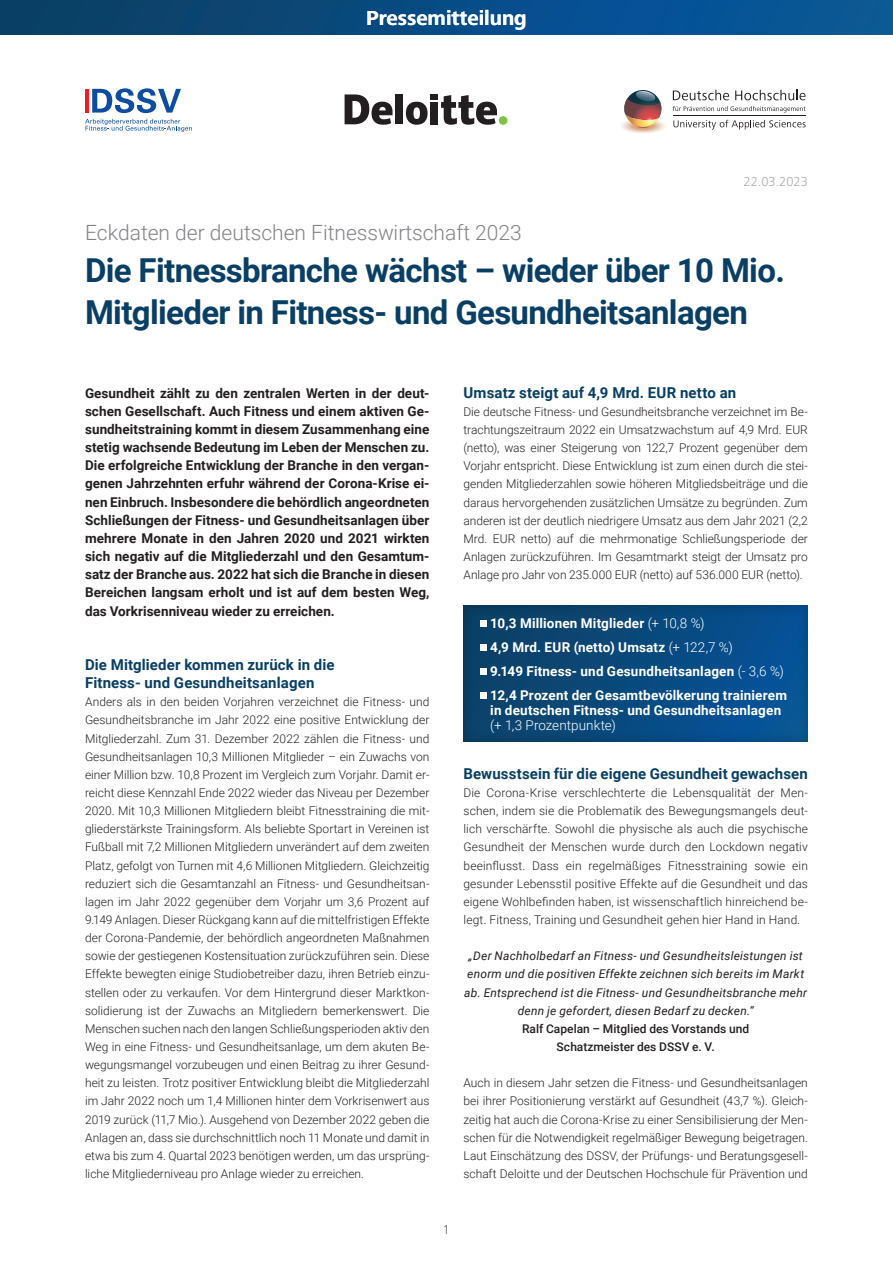
<style>
.page{position:relative;width:893px;height:1263px;background:#fff}
.page>*{position:absolute;margin:0;border:0;box-sizing:border-box;transform-origin:0 0}
.t1{font:700 33px/42px "Roboto";letter-spacing:-.02em;color:#093f64}
.t2{font:300 21px "Roboto";color:#808285}
.t3{font:700 21px "Frutiger Next Pro";color:#fff}
.t4{font:700 15px/18.1px "Roboto";letter-spacing:.01em;color:#093f64}
.t5{font:700 13.5px/18.1px "Roboto";color:#231f20;text-align:justify}
.t6{font:700 13.5px/24px "Roboto";letter-spacing:.015em;color:#fff}
.t7{font:300 13.5px "Roboto";letter-spacing:.005em;color:#fff}
.t8{font:300 13.5px "Frutiger Next Pro";color:#a8a9ad}
.t9{font:300 13.5px "Frutiger Next Pro";color:#57585a}
.t10{font:300 12px/18.1px "Roboto";letter-spacing:.005em;color:#231f20;text-align:justify}
.t11{font:italic 12px/18.1px "Roboto";letter-spacing:.02em;color:#231f20;text-align:center}
.t12{font:500 12px/18.1px "Roboto";letter-spacing:.005em;color:#231f20;text-align:center}
.s1{font-weight:300}
</style>
<div class="page">
<div style="left:0;top:0;width:893px;height:34px;background:linear-gradient(to right,#0a3e64,#0759a1)"></div>
<div style="left:458px;top:599px;width:351px;height:143px;background:#231f20;opacity:.25"></div>
<div style="left:480px;top:620px;width:7px;height:6px;background:#fff"></div>
<div style="left:480px;top:644px;width:7px;height:6px;background:#fff"></div>
<div style="left:480px;top:668px;width:7px;height:6px;background:#fff"></div>
<div style="left:480px;top:692px;width:7px;height:6px;background:#fff"></div>
<svg style="left:621px;top:90px;width:185px;height:43px"></svg>
<hr style="left:673px;top:115px;width:132px;height:1px;background:#231f20">
<svg style="left:92px;top:88px;width:89px;height:25px"></svg>
<svg style="left:85px;top:119px;width:107px;height:13px"></svg>
<hr style="left:85px;top:89px;width:4px;height:24px;background:#ee1d23">
<div style="left:499px;top:116px;width:8px;height:9px;background:#7fc241;border-radius:50%"></div>
<div style="left:395px;top:94px;width:8px;height:30px;background:#231f20"></div>
<svg style="left:406px;top:94px;width:91px;height:31px"></svg>
<svg style="left:345px;top:94px;width:48px;height:31px"></svg>
<h2 class="t3" style="left:366px;top:6px;width:162px">Pressemitteilung</h2>
<p class="t8" style="left:743px;top:174px;width:66px">22.03.2023</p>
<h2 class="t2" style="left:85px;top:218px;width:438px">Eckdaten der deutschen Fitnesswirtschaft 2023</h2>
<h1 class="t1" style="left:85px;top:248px;width:701px">Die Fitnessbranche wächst – wieder über 10 Mio.<br>Mitglieder in Fitness- und Gesundheitsanlagen</h1>
<p class="t5" style="left:85px;top:383px;width:346px">Gesundheit zählt zu den zentralen Werten in der deut&shy;schen Gesellschaft. Auch Fitness und einem aktiven Ge&shy;sundheitstraining kommt in diesem Zusammenhang eine stetig wachsende Bedeutung im Leben der Menschen zu.<br>Die erfolgreiche Entwicklung der Branche in den vergan&shy;genen Jahrzehnten erfuhr während der Corona-Krise ei&shy;nen Einbruch. Insbesondere die behördlich angeordneten Schließungen der Fitness- und Gesundheitsanlagen über mehrere Monate in den Jahren 2020 und 2021 wirkten sich negativ auf die Mitgliederzahl und den Gesamtum&shy;satz der Branche aus. 2022 hat sich die Branche in diesen Bereichen langsam erholt und ist auf dem besten Weg, das Vorkrisenniveau wieder zu erreichen.</p>
<p class="t4" style="left:85px;top:655px;width:251px">Die Mitglieder kommen zurück in die<br>Fitness- und Gesundheitsanlagen</p>
<p class="t10" style="left:85px;top:692px;width:346px">Anders als in den beiden Vorjahren verzeichnet die Fitness- und Gesundheitsbranche im Jahr 2022 eine positive Entwicklung der Mitgliederzahl. Zum 31. Dezember 2022 zählen die Fitness- und Gesundheitsanlagen 10,3 Millionen Mitglieder – ein Zuwachs von einer Million bzw. 10,8 Prozent im Vergleich zum Vorjahr. Damit er&shy;reicht diese Kennzahl Ende 2022 wieder das Niveau per Dezember 2020. Mit 10,3 Millionen Mitgliedern bleibt Fitnesstraining die mit&shy;gliederstärkste Trainingsform. Als beliebte Sportart in Vereinen ist Fußball mit 7,2 Millionen Mitgliedern unverändert auf dem zweiten Platz, gefolgt von Turnen mit 4,6 Millionen Mitgliedern. Gleichzeitig reduziert sich die Gesamtanzahl an Fitness- und Gesundheitsan&shy;lagen im Jahr 2022 gegenüber dem Vorjahr um 3,6 Prozent auf 9.149 Anlagen. Dieser Rückgang kann auf die mittelfristigen Effekte der Corona-Pandemie, der behördlich angeordneten Maßnahmen sowie der gestiegenen Kostensituation zurückzuführen sein. Diese Effekte bewegten einige Studiobetreiber dazu, ihren Betrieb einzu&shy;stellen oder zu verkaufen. Vor dem Hintergrund dieser Marktkon&shy;solidierung ist der Zuwachs an Mitgliedern bemerkenswert. Die Menschen suchen nach den langen Schließungsperioden aktiv den Weg in eine Fitness- und Gesundheitsanlage, um dem akuten Be&shy;wegungsmangel vorzubeugen und einen Beitrag zu ihrer Gesund&shy;heit zu leisten. Trotz positiver Entwicklung bleibt die Mitgliederzahl im Jahr 2022 noch um 1,4 Millionen hinter dem Vorkrisenwert aus 2019 zurück (11,7 Mio.). Ausgehend von Dezember 2022 geben die Anlagen an, dass sie durchschnittlich noch 11 Monate und damit in etwa bis zum 4. Quartal 2023 benötigen werden, um das ursprüng&shy;liche Mitgliederniveau pro Anlage wieder zu erreichen.</p>
<p class="t4" style="left:463px;top:383px;width:274px">Umsatz steigt auf 4,9 Mrd. EUR netto an</p>
<p class="t10" style="left:463px;top:402px;width:346px">Die deutsche Fitness- und Gesundheitsbranche verzeichnet im Be&shy;trachtungszeitraum 2022 ein Umsatzwachstum auf 4,9 Mrd. EUR (netto), was einer Steigerung von 122,7 Prozent gegenüber dem Vorjahr entspricht. Diese Entwicklung ist zum einen durch die stei&shy;genden Mitgliederzahlen sowie höheren Mitgliedsbeiträge und die daraus hervorgehenden zusätzlichen Umsätze zu begründen. Zum anderen ist der deutlich niedrigere Umsatz aus dem Jahr 2021 (2,2<br>Mrd. EUR netto) auf die mehrmonatige Schließungsperiode der Anlagen zurückzuführen. Im Gesamtmarkt steigt der Umsatz pro Anlage pro Jahr von 235.000 EUR (netto) auf 536.000 EUR (netto).</p>
<p class="t6" style="left:490px;top:610px;width:298px">10,3 Millionen Mitglieder <span class="s1">(+ 10,8 %)<br></span>4,9 Mrd. EUR (netto) Umsatz <span class="s1">(+ 122,7 %)<br></span>9.149 Fitness- und Gesundheitsanlagen <span class="s1">(- 3,6 %)<br></span>12,4 Prozent der Gesamtbevölkerung trainierem</p>
<p class="t6" style="left:490px;top:697px;width:293px">in deutschen Fitness- und Gesundheitsanlagen</p>
<p class="t7" style="left:490px;top:715px;width:127px">(+ 1,3 Prozentpunkte)</p>
<p class="t4" style="left:463px;top:764px;width:346px">Bewusstsein für die eigene Gesundheit gewachsen</p>
<p class="t10" style="left:463px;top:783px;width:346px">Die Corona-Krise verschlechterte die Lebensqualität der Men&shy;schen, indem sie die Problematik des Bewegungsmangels deut&shy;lich verschärfte. Sowohl die physische als auch die psychische Gesundheit der Menschen wurde durch den Lockdown negativ beeinflusst. Dass ein regelmäßiges Fitnesstraining sowie ein gesunder Lebensstil positive Effekte auf die Gesundheit und das eigene Wohlbefinden haben, ist wissenschaftlich hinreichend be&shy;legt. Fitness, Training und Gesundheit gehen hier Hand in Hand.</p>
<p class="t11" style="left:464px;top:946px;width:344px">„Der Nachholbedarf an Fitness- und Gesundheitsleistungen ist enorm und die positiven Effekte zeichnen sich bereits im Markt ab. Entsprechend ist die Fitness- und Gesundheitsbranche mehr denn je gefordert, diesen Bedarf zu decken.“</p>
<p class="t12" style="left:522px;top:1019px;width:229px">Ralf Capelan – Mitglied des Vorstands und<br>Schatzmeister des DSSV e. V.</p>
<p class="t10" style="left:463px;top:1073px;width:346px">Auch in diesem Jahr setzen die Fitness- und Gesundheitsanlagen bei ihrer Positionierung verstärkt auf Gesundheit (43,7 %). Gleich&shy;zeitig hat auch die Corona-Krise zu einer Sensibilisierung der Men&shy;schen für die Notwendigkeit regelmäßiger Bewegung beigetragen.<br>Laut Einschätzung des DSSV, der Prüfungs- und Beratungsgesell&shy;schaft Deloitte und der Deutschen Hochschule für Prävention und</p>
<p class="t9" style="left:443px;top:1222px;width:9px">1</p>
</div>
